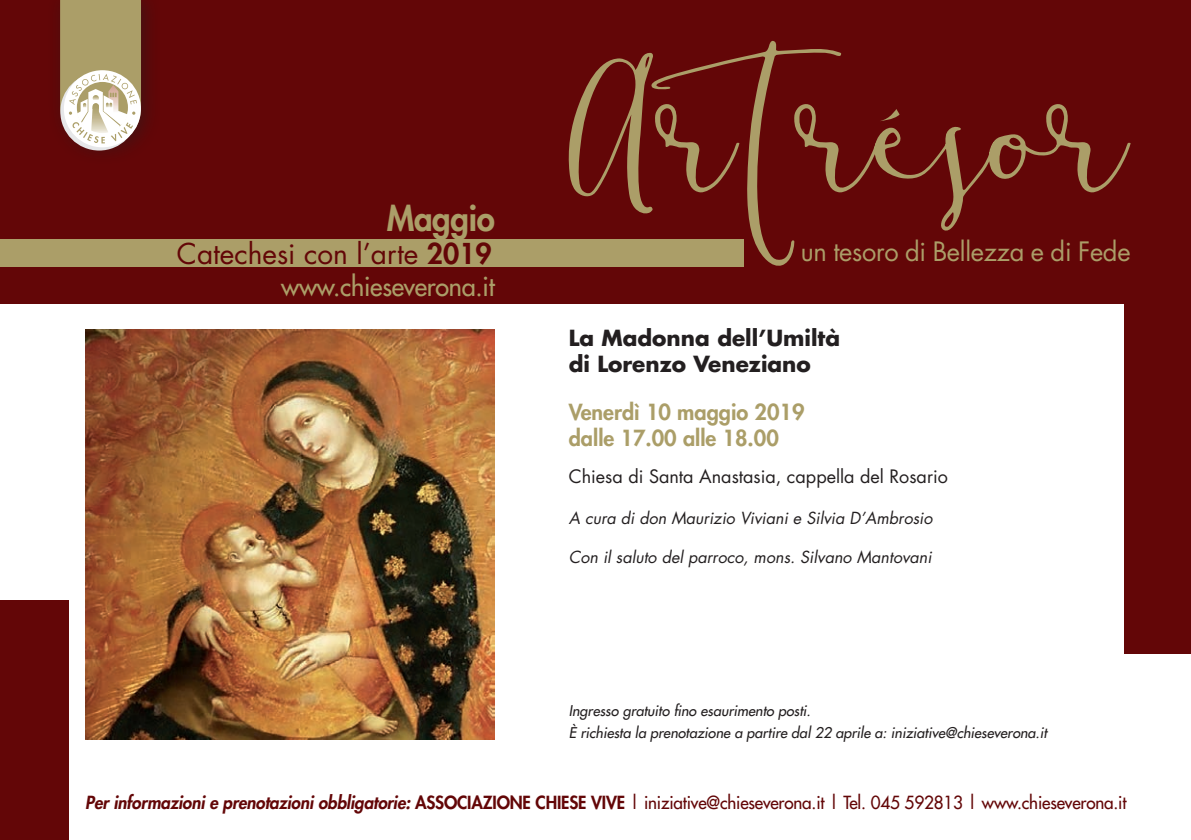
<style>
.page{position:relative;width:1191px;height:840px;background:#fff}
.page>*{position:absolute;margin:0;border:0;box-sizing:border-box;transform-origin:0 0}
.t1{font:800 34px "Futura LT";letter-spacing:-.01em;color:#ab9e68}
.t2{font:28px "Futura LT";color:#630607}
.t3{font:26px "Futura LT";letter-spacing:-.01em;color:#ab9e68}
.t4{font:26px "Futura LT";letter-spacing:-.01em;color:#ab9e68}
.t5{font:700 21.6px/26px "Futura LT";color:#231f20}
.t6{font:800 21.6px/26px "Futura LT";color:#ab9e68}
.t7{font:18px "Futura LT";color:#231f20}
.t8{font:17.6px "Futura LT";letter-spacing:-.01em;color:#630607}
.t9{font:italic 16.2px "Futura LT";color:#231f20}
.t10{font:italic 14.4px/21.6px "Futura LT";color:#231f20}
.s1{font-weight:800}
.s2{font-weight:800;font-style:italic}
</style>
<div class="page">
<div style="left:1124px;top:256px;width:67px;height:397px;background:#630607"></div>
<div style="left:0;top:600px;width:68px;height:239px;background:#630607"></div>
<div style="left:0;top:0;width:1191px;height:304px;background:#630607"></div>
<div style="left:0;top:239px;width:743px;height:27px;background:#ab9e68"></div>
<svg style="left:645px;top:41px;width:485px;height:226px"></svg>
<svg style="left:568px;top:53px;width:171px;height:162px"></svg>
<svg style="left:879px;top:109px;width:20px;height:12px"></svg>
<div style="left:46px;top:0;width:116px;height:165px;background:#231f20;opacity:.5"></div>
<svg style="left:60px;top:0;width:81px;height:145px;background:#c1b693"></svg>
<img style="left:85px;top:329px;width:410px;height:409px">
<h1 class="t1" style="left:387px;top:195px;width:110px">Maggio</h1>
<h2 class="t2" style="left:177px;top:236px;width:316px">Catechesi con l’arte <span class="s1">2019</span></h2>
<h3 class="t3" style="left:800px;top:235px;width:331px">un tesoro di Bellezza e di Fede</h3>
<h3 class="t4" style="left:281px;top:269px;width:215px">www.chieseverona.it</h3>
<p class="t5" style="left:569px;top:325px;width:273px">La Madonna dell’Umiltà di Lorenzo Veneziano</p>
<p class="t6" style="left:569px;top:398px;width:237px">Venerdì 10 maggio 2019 dalle 17.00 alle 18.00</p>
<p class="t7" style="left:569px;top:464px;width:380px">Chiesa di Santa Anastasia, cappella del Rosario</p>
<p class="t9" style="left:569px;top:507px;width:365px">A cura di don Maurizio Viviani e Silvia D’Ambrosio</p>
<p class="t9" style="left:569px;top:546px;width:364px">Con il saluto del parroco, mons. Silvano Mantovani</p>
<p class="t10" style="left:569px;top:699px;width:480px">Ingresso gratuito fino esaurimento posti.<br>È richiesta la prenotazione a partire dal 22 aprile a: iniziative@chieseverona.it</p>
<p class="t8" style="left:85px;top:790px;width:1042px"><span class="s2">Per informazioni e prenotazioni obbligatorie:</span> <span class="s1">ASSOCIAZIONE CHIESE VIVE</span> | iniziative@chieseverona.it | Tel. 045 592813 | www.chieseverona.it</p>
</div>
